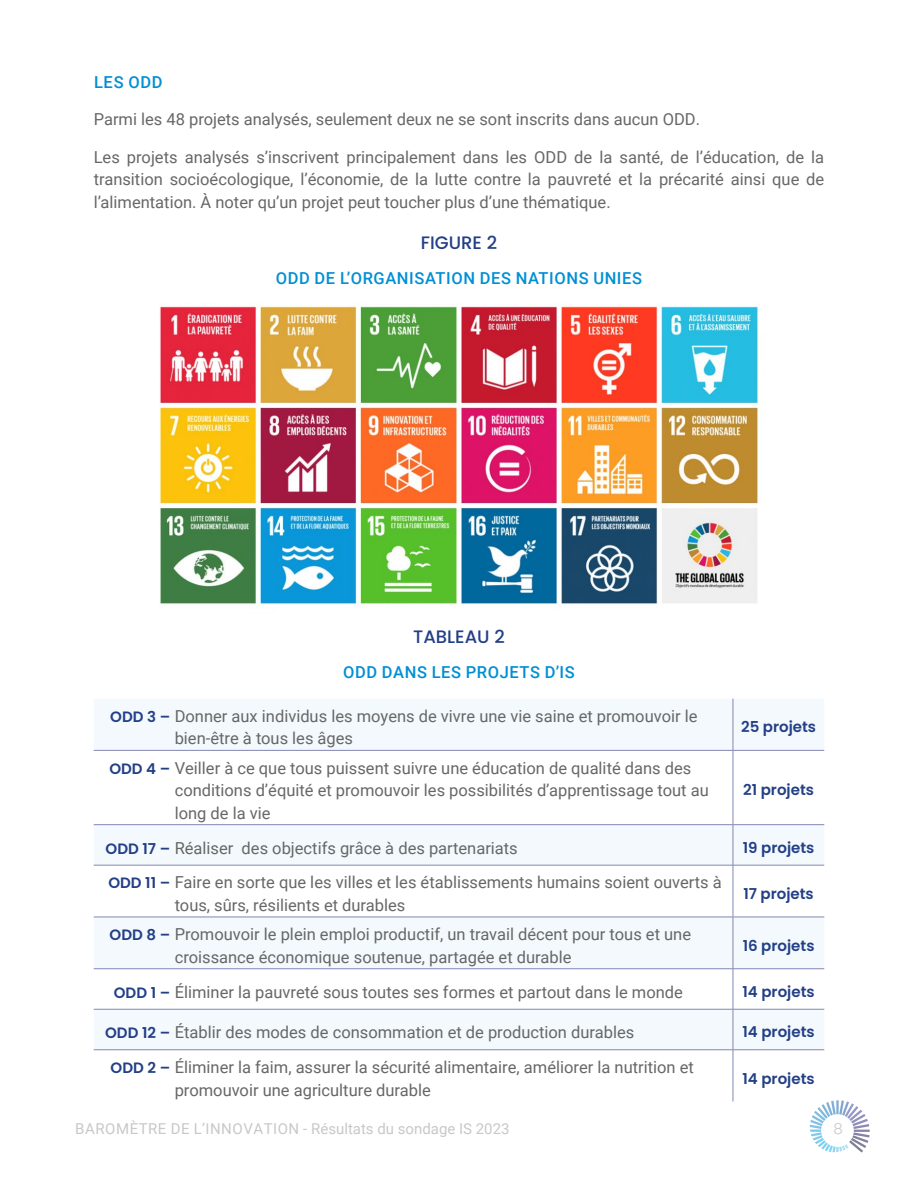
<style>
.page{position:relative;width:918px;height:1188px;background:#fff}
.page>*{position:absolute;margin:0;border:0;box-sizing:border-box;transform-origin:0 0}
.t1{font:500 18px "Poppins";color:#233f86}
.t2{font:16.5px/22.5px "Roboto";color:#666767}
.t3{font:500 16.5px "Roboto";letter-spacing:.035em;color:#008fd5}
.t4{font:600 15px "Poppins";color:#233f86}
.t5{font:15px "Roboto";color:#c7c8ca}
.t6{font:300 15px "Poppins";color:#c7c8ca}
.s1{font-family:"Poppins";font-weight:600;font-size:15px;color:#233f86}
</style>
<div class="page">
<svg style="left:810px;top:1100px;width:60px;height:53px"></svg>
<svg style="left:94px;top:699px;width:730px;height:350px;fill:#f3f9fd"></svg>
<hr style="left:733px;top:699px;width:1px;height:51px;background:#8587b4">
<hr style="left:94px;top:750px;width:639px;height:1px;background:#8587b4">
<hr style="left:733px;top:750px;width:91px;height:1px;background:#8587b4">
<hr style="left:733px;top:751px;width:1px;height:73px;background:#8587b4">
<hr style="left:94px;top:824px;width:639px;height:1px;background:#8587b4">
<hr style="left:733px;top:824px;width:91px;height:1px;background:#8587b4">
<hr style="left:733px;top:825px;width:1px;height:40px;background:#8587b4">
<hr style="left:94px;top:865px;width:639px;height:1px;background:#8587b4">
<hr style="left:733px;top:865px;width:91px;height:1px;background:#8587b4">
<hr style="left:733px;top:865px;width:1px;height:52px;background:#8587b4">
<hr style="left:94px;top:917px;width:639px;height:1px;background:#8587b4">
<hr style="left:733px;top:917px;width:91px;height:1px;background:#8587b4">
<hr style="left:733px;top:917px;width:1px;height:52px;background:#8587b4">
<hr style="left:94px;top:968px;width:639px;height:1px;background:#8587b4">
<hr style="left:733px;top:968px;width:91px;height:1px;background:#8587b4">
<hr style="left:733px;top:969px;width:1px;height:40px;background:#8587b4">
<hr style="left:94px;top:1009px;width:639px;height:1px;background:#8587b4">
<hr style="left:733px;top:1009px;width:91px;height:1px;background:#8587b4">
<hr style="left:733px;top:1009px;width:1px;height:41px;background:#8587b4">
<hr style="left:94px;top:1049px;width:639px;height:1px;background:#8587b4">
<hr style="left:733px;top:1049px;width:91px;height:1px;background:#8587b4">
<hr style="left:733px;top:1050px;width:1px;height:52px;background:#8587b4">
<img style="left:159px;top:306px;width:599px;height:298px">
<p class="t3" style="left:94px;top:70px;width:70px">LES ODD</p>
<p class="t2" style="left:94px;top:107px;width:608px">Parmi les 48 projets analysés, seulement deux ne se sont inscrits dans aucun ODD.</p>
<p class="t2" style="left:94px;top:145px;width:732px;text-align:justify">Les projets analysés s’inscrivent principalement dans les ODD de la santé, de l’éducation, de la transition socioécologique, l’économie, de la lutte contre la pauvreté et la précarité ainsi que de l’alimentation. À noter qu’un projet peut toucher plus d’une thématique.</p>
<p class="t1" style="left:421px;top:232px;width:78px">FIGURE 2</p>
<p class="t3" style="left:276px;top:267px;width:368px">ODD DE L’ORGANISATION DES NATIONS UNIES</p>
<p class="t1" style="left:413px;top:626px;width:93px">TABLEAU 2</p>
<p class="t3" style="left:343px;top:661px;width:233px">ODD DANS LES PROJETS D’IS</p>
<p class="t2" style="left:175px;top:704px;width:524px;text-indent:-64px"><span class="s1">ODD 3 –</span> Donner aux individus les moyens de vivre une vie saine et promouvoir le bien-être à tous les âges</p>
<p class="t4" style="left:741px;top:718px;width:77px">25 projets</p>
<p class="t2" style="left:175px;top:756px;width:536px;text-indent:-65px"><span class="s1">ODD 4 –</span> Veiller à ce que tous puissent suivre une éducation de qualité dans des conditions d’équité et promouvoir les possibilités d’apprentissage tout au long de la vie</p>
<p class="t4" style="left:743px;top:781px;width:72px">21 projets</p>
<p class="t2" style="left:106px;top:836px;width:414px"><span class="s1">ODD 17 –</span> Réaliser des objectifs grâce à des partenariats</p>
<p class="t4" style="left:743px;top:839px;width:73px">19 projets</p>
<p class="t2" style="left:175px;top:871px;width:549px;text-indent:-66px"><span class="s1">ODD 11 –</span> Faire en sorte que les villes et les établissements humains soient ouverts à tous, sûrs, résilients et durables</p>
<p class="t4" style="left:743px;top:885px;width:72px">17 projets</p>
<p class="t2" style="left:175px;top:923px;width:518px;text-indent:-65px"><span class="s1">ODD 8 –</span> Promouvoir le plein emploi productif, un travail décent pour tous et une croissance économique soutenue, partagée et durable</p>
<p class="t4" style="left:743px;top:937px;width:73px">16 projets</p>
<p class="t2" style="left:114px;top:980px;width:571px"><span class="s1">ODD 1 –</span> Éliminer la pauvreté sous toutes ses formes et partout dans le monde</p>
<p class="t4" style="left:743px;top:983px;width:74px">14 projets</p>
<p class="t2" style="left:105px;top:1020px;width:531px"><span class="s1">ODD 12 –</span> Établir des modes de consommation et de production durables</p>
<p class="t4" style="left:743px;top:1023px;width:74px">14 projets</p>
<p class="t2" style="left:175px;top:1055px;width:521px;text-indent:-64px"><span class="s1">ODD 2 –</span> Éliminer la faim, assurer la sécurité alimentaire, améliorer la nutrition et promouvoir une agriculture durable</p>
<p class="t4" style="left:743px;top:1070px;width:74px">14 projets</p>
<p class="t5" style="left:75px;top:1118px;width:436px">BAROMÈTRE DE L’INNOVATION - Résultats du sondage IS 2023</p>
<p class="t6" style="left:834px;top:1120px;width:11px">8</p>
</div>
